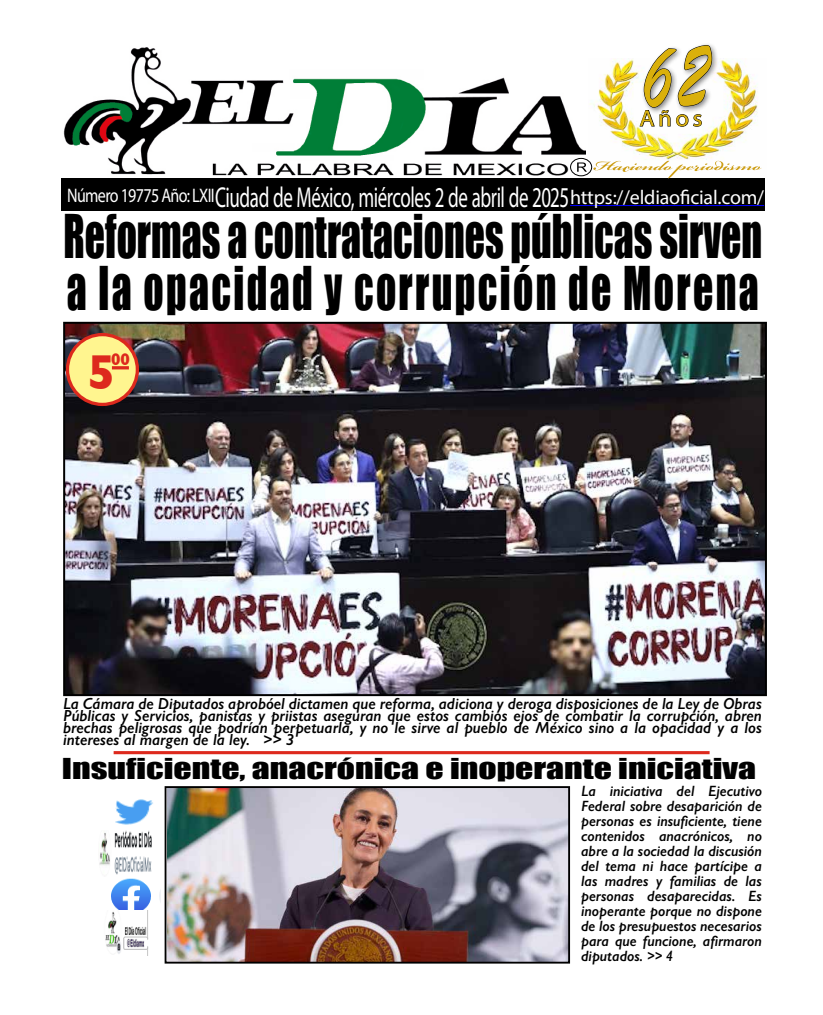
<style>
.page{position:relative;width:823px;height:1015px;background:#fff}
.page>*{position:absolute;margin:0;border:0;box-sizing:border-box;transform-origin:0 0}
.t1{font:98px "Brush Script";color:#dab00b;scale:.7 1}
.t2{font:55.4px/52px "Impact";color:#000;scale:.71 1}
.t3{font:700 50px "Gill Sans";color:#dd291d;scale:.93 1}
.t4{font:28.9px "Myriad Pro";letter-spacing:-.025em;color:#fff;scale:.66 1}
.t5{font:26.5px "Impact";color:#000;scale:1.35 1}
.t6{font:23px "Myriad Pro";color:#dab00b;scale:1.06 1}
.t7{font:20px "Myriad Pro";letter-spacing:-.01em;color:#fff}
.t8{font:700 17px "Gill Sans";color:#dd291d;scale:.93 1}
.t9{font:italic 600 16.1px/12px "Gill Sans";color:#000;text-align:justify}
.t10{font:italic 600 14.9px/15px "Gill Sans";color:#000;text-align:justify}
</style>
<div class="page">
<img style="left:66px;top:325px;width:697px;height:368px">
<div style="left:63px;top:322px;width:703px;height:374px;border:2px solid #000"></div>
<img style="left:62px;top:47px;width:523px;height:132px">
<div style="left:61px;top:179px;width:702px;height:32px;background:#000"></div>
<img style="left:588px;top:59px;width:174px;height:115px">
<svg style="left:593px;top:161px;width:168px;height:17px"></svg>
<div style="left:640px;top:42px;width:78px;height:72px;background:#000;opacity:.5"></div>
<svg style="left:639px;top:45px;width:72px;height:90px"></svg>
<div style="left:569px;top:158px;width:22px;height:18px;border:1px solid #000;border-radius:50%"></div>
<svg style="left:576px;top:162px;width:10px;height:10px"></svg>
<hr style="left:114px;top:751px;width:595px;height:3px;background:#dd291d">
<img style="left:115px;top:799px;width:38px;height:32px">
<img style="left:99px;top:831px;width:53px;height:44px">
<img style="left:111px;top:878px;width:49px;height:33px">
<img style="left:105px;top:911px;width:44px;height:45px">
<hr style="left:569px;top:205px;width:194px;height:1px;background:#00f">
<img style="left:167px;top:789px;width:399px;height:171px">
<div style="left:164px;top:786px;width:405px;height:177px;border:2px solid #000"></div>
<div style="left:67px;top:335px;width:70px;height:69px;background:#fff58f;border-radius:50%"></div>
<div style="left:66px;top:333px;width:73px;height:73px;border:3px solid #dd291d;border-radius:50%"></div>
<hr style="left:112px;top:366px;width:17px;height:3px;background:#dd291d">
<h1 class="t1" style="left:643px;top:11px;width:94px">62</h1>
<h3 class="t6" style="left:639px;top:104px;width:61px">Años</h3>
<h3 class="t4" style="left:67px;top:179px;width:761px"><sup>Número</sup> <sup>19775</sup> <sup>Año:</sup> <sup>LXII</sup>Ciudad de México, miércoles 2 de abril de 2025</h3>
<p class="t7" style="left:569px;top:184px;width:195px">https://eldiaoficial.com/</p>
<h2 class="t2" style="left:64px;top:209px;width:984px">Reformas a contrataciones públicas sirven a la opacidad y corrupción de Morena</h2>
<h3 class="t3" style="left:88px;top:332px;width:31px">5</h3>
<p class="t8" style="left:111px;top:346px;width:22px">00</p>
<p class="t9" style="left:63px;top:698px;width:699px">La Cámara de Diputados aprobóel dictamen que reforma, adiciona y deroga disposiciones de la Ley de Obras Públicas y Servicios, panistas y priistas aseguran que estos cambios ejos de combatir la corrupción, abren brechas peligrosas que podrían perpetuarla, y no le sirve al pueblo de México sino a la opacidad y a los intereses al margen de la ley. &gt;&gt; 3</p>
<h3 class="t5" style="left:62px;top:748px;width:515px">Insuficiente, anacrónica e inoperante iniciativa</h3>
<p class="t10" style="left:580px;top:783px;width:182px">La iniciativa del Ejecutivo Federal sobre desaparición de personas es insuficiente, tiene contenidos anacrónicos, no abre a la sociedad la discusión del tema ni hace partícipe a las madres y familias de las personas desaparecidas. Es inoperante porque no dispone de los presupuestos necesarios para que funcione, afirmaron diputados. &gt;&gt; 4</p>
</div>
